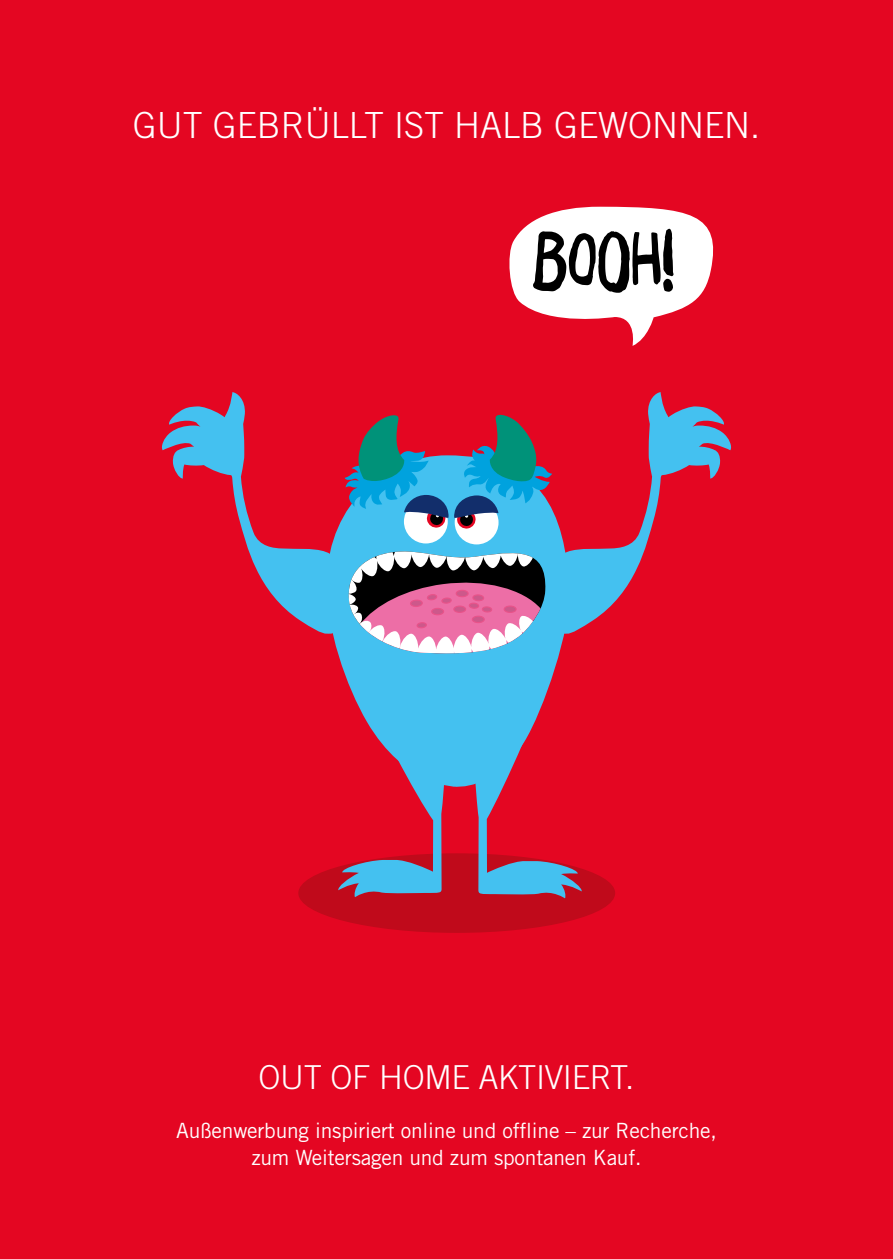
<style>
.page{position:relative;width:893px;height:1259px;background:#e40622}
.page>*{position:absolute;margin:0;border:0;box-sizing:border-box;transform-origin:0 0}
.t1{font:72px "Daft Brush";color:#000}
.t2{font:300 36px "Trade Gothic LT Std";color:#fff}
.t3{font:300 33px "Trade Gothic LT Std";letter-spacing:-.01em;color:#fff}
.t4{font:21px/27px "Trade Gothic LT Std";letter-spacing:-.01em;color:#fff;text-align:center}
</style>
<div class="page">
<svg style="left:509px;top:207px;width:205px;height:139px"></svg>
<div style="left:298px;top:853px;width:317px;height:80px;background:#c00a1b;border-radius:50%"></div>
<div style="left:333px;top:529px;width:231px;height:135px;background:#44c1f0"></div>
<div style="left:455px;top:500px;width:44px;height:44px;background:#fff;border-radius:50%"></div>
<div style="left:404px;top:499px;width:44px;height:44px;background:#fff;border-radius:50%"></div>
<svg style="left:345px;top:547px;width:202px;height:108px;background:#9083a0"></svg>
<svg style="left:547px;top:392px;width:184px;height:244px"></svg>
<svg style="left:161px;top:392px;width:185px;height:244px"></svg>
<svg style="left:338px;top:664px;width:244px;height:234px"></svg>
<svg style="left:345px;top:412px;width:207px;height:117px"></svg>
<h2 class="t2" style="left:133px;top:103px;width:629px">GUT GEBRÜLLT IST HALB GEWONNEN.</h2>
<h1 class="t1" style="left:532px;top:212px;width:144px">BOOH!</h1>
<h3 class="t3" style="left:259px;top:1057px;width:377px">OUT OF HOME AKTIVIERT.</h3>
<p class="t4" style="left:176px;top:1116px;width:542px">Außenwerbung inspiriert online und offline – zur Recherche, zum Weitersagen und zum spontanen Kauf.</p>
</div>
